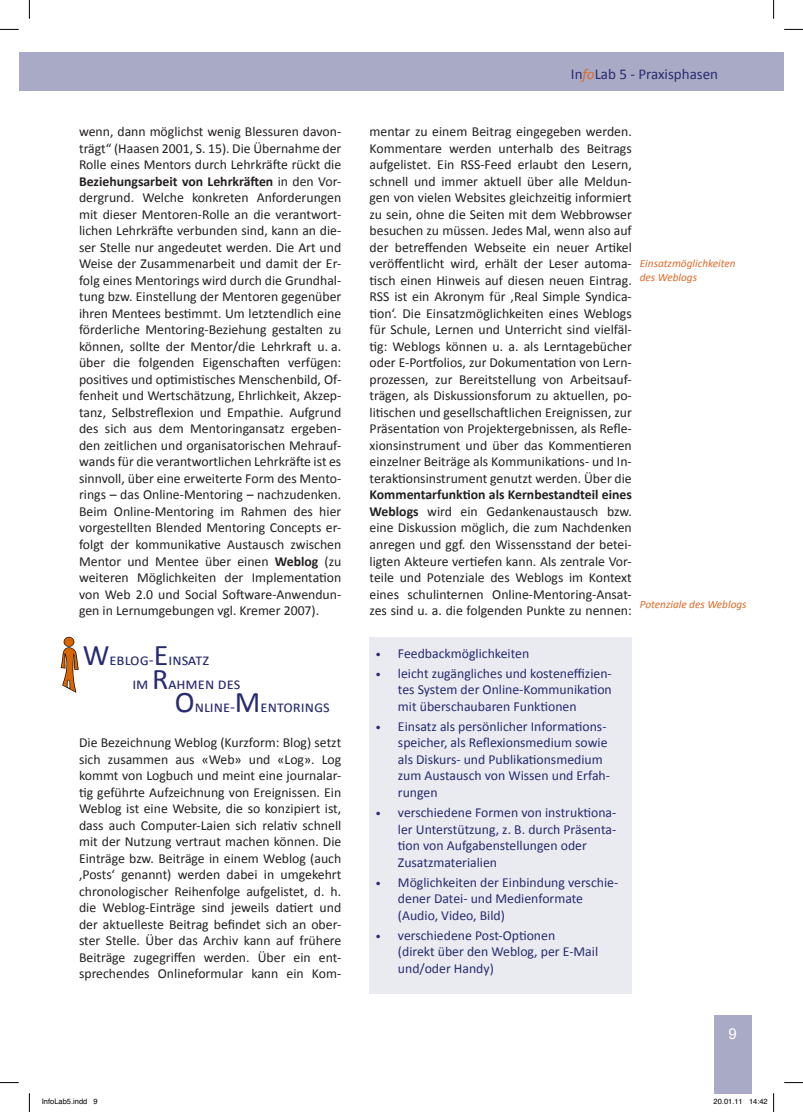
<style>
.page{position:relative;width:803px;height:1112px;background:#fff}
.page>*{position:absolute;margin:0;border:0;box-sizing:border-box;transform-origin:0 0}
.t1{font:16.25px "Calibri";color:#282b6f}
.t2{font:15px "Calibri";color:#282b6f}
.t3{font:15px "Arial";color:#fff}
.t4{font:13.75px/16.5px "Calibri";color:#231f20;text-align:justify}
.t5{font:13.75px/16.5px "Calibri";color:#282b6f}
.t6{font:italic 11.25px/13.5px "Calibri";color:#dc6a26}
.t7{font:7.5px "Helvetica";color:#000}
.s1{font-weight:700}
.s2{font-size:30px}
.s3{font-style:italic;color:#dc6a26}
.s4{font-size:11.25px}
</style>
<div class="page">
<div style="left:19px;top:52px;width:10px;height:39px;background:#a9aac5"></div>
<div style="left:714px;top:1014px;width:37px;height:78px;background:#a9aac5"></div>
<div style="left:29px;top:52px;width:755px;height:39px;background:#a9aac5"></div>
<img style="left:61px;top:636px;width:17px;height:55px">
<div style="left:370px;top:636px;width:262px;height:357px;background:#eaeaf1"></div>
<svg style="left:0;top:29px;width:19px;height:1px"></svg>
<svg style="left:784px;top:29px;width:19px;height:1px"></svg>
<svg style="left:0;top:1082px;width:19px;height:1px"></svg>
<svg style="left:784px;top:1082px;width:19px;height:1px"></svg>
<svg style="left:29px;top:0;width:1px;height:19px"></svg>
<svg style="left:29px;top:1093px;width:1px;height:18px"></svg>
<svg style="left:773px;top:0;width:1px;height:19px"></svg>
<svg style="left:749px;top:1092px;width:25px;height:19px"></svg>
<p class="t4" style="left:79px;top:123px;width:264px">wenn, dann möglichst wenig Blessuren davon&shy;trägt“ (Haasen 2001, S. 15). Die Übernahme der Rolle eines Mentors durch Lehrkräfte rückt die <span class="s1">Beziehungsarbeit von Lehrkräften</span> in den Vor&shy;dergrund. Welche konkreten Anforderungen mit dieser Mentoren-Rolle an die verantwort&shy;lichen Lehrkräfte verbunden sind, kann an die&shy;ser Stelle nur angedeutet werden. Die Art und Weise der Zusammenarbeit und damit der Er&shy;folg eines Mentorings wird durch die Grundhal&shy;tung bzw. Einstellung der Mentoren gegenüber ihren Mentees bestimmt. Um letztendlich eine förderliche Mentoring-Beziehung gestalten zu können, sollte der Mentor/die Lehrkraft u. a. über die folgenden Eigenschaften verfügen: positives und optimistisches Menschenbild, Of&shy;fenheit und Wertschätzung, Ehrlichkeit, Akzep&shy;tanz, Selbstreflexion und Empathie. Aufgrund des sich aus dem Mentoringansatz ergeben&shy;den zeitlichen und organisatorischen Mehrauf&shy;wands für die verantwortlichen Lehrkräfte ist es sinnvoll, über eine erweiterte Form des Mento&shy;rings – das Online-Mentoring – nachzudenken.<br>Beim Online-Mentoring im Rahmen des hier vorgestellten Blended Mentoring Concepts er&shy;folgt der kommunikative Austausch zwischen Mentor und Mentee über einen <span class="s1">Weblog</span> (zu weiteren Möglichkeiten der Implementation von Web 2.0 und Social Software-Anwendun&shy;gen in Lernumgebungen vgl. Kremer 2007).</p>
<p class="t1" style="left:83px;top:649px;width:128px"><span class="s2">W</span>eblog-<span class="s2">E</span>insatz</p>
<p class="t1" style="left:132px;top:673px;width:110px">im <span class="s2">R</span>ahmen des</p>
<p class="t1" style="left:175px;top:696px;width:156px"><span class="s2">O</span>nline-<span class="s2">M</span>entorings</p>
<p class="t4" style="left:79px;top:733px;width:264px">Die Bezeichnung Weblog (Kurzform: Blog) setzt sich zusammen aus «Web» und «Log». Log kommt von Logbuch und meint eine journalar&shy;tig geführte Aufzeichnung von Ereignissen. Ein Weblog ist eine Website, die so konzipiert ist, dass auch Computer-Laien sich relativ schnell mit der Nutzung vertraut machen können. Die Einträge bzw. Beiträge in einem Weblog (auch ‚Posts‘ genannt) werden dabei in umgekehrt chronologischer Reihenfolge aufgelistet, d. h. die Weblog-Einträge sind jeweils datiert und der aktuelleste Beitrag befindet sich an ober&shy;ster Stelle. Über das Archiv kann auf frühere Beiträge zugegriffen werden. Über ein ent&shy;sprechendes Onlineformular kann ein Kom-</p>
<p class="t2" style="left:571px;top:65px;width:149px">In<span class="s3">fo</span>Lab 5 - Praxisphasen</p>
<p class="t4" style="left:370px;top:123px;width:264px">mentar zu einem Beitrag eingegeben werden.<br>Kommentare werden unterhalb des Beitrags aufgelistet. Ein RSS-Feed erlaubt den Lesern, schnell und immer aktuell über alle Meldun&shy;gen von vielen Websites gleichzeitig informiert zu sein, ohne die Seiten mit dem Webbrowser besuchen zu müssen. Jedes Mal, wenn also auf der betreffenden Webseite ein neuer Artikel veröffentlicht wird, erhält der Leser automa&shy;tisch einen Hinweis auf diesen neuen Eintrag.<br>RSS ist ein Akronym für ‚Real Simple Syndica&shy;tion‘. Die Einsatzmöglichkeiten eines Weblogs für Schule, Lernen und Unterricht sind vielfäl&shy;tig: Weblogs können u. a. als Lerntagebücher oder E-Portfolios, zur Dokumentation von Lern&shy;prozessen, zur Bereitstellung von Arbeitsauf&shy;trägen, als Diskussionsforum zu aktuellen, po&shy;litischen und gesellschaftlichen Ereignissen, zur Präsentation von Projektergebnissen, als Refle&shy;xionsinstrument und über das Kommentieren einzelner Beiträge als Kommunikations- und In&shy;teraktionsinstrument genutzt werden. Über die</p>
<p class="t4" style="left:370px;top:486px;width:264px"><span class="s1">Kommentarfunktion als Kernbestandteil eines Weblogs</span> wird ein Gedankenaustausch bzw. eine Diskussion möglich, die zum Nachdenken anregen und ggf. den Wissensstand der betei&shy;ligten Akteure vertiefen kann. Als zentrale Vor&shy;teile und Potenziale des Weblogs im Kontext eines schulinternen Online-Mentoring-Ansat&shy;zes sind u. a. die folgenden Punkte zu nennen:</p>
<p class="t6" style="left:640px;top:256px;width:97px">Einsatzmöglichkeiten des Weblogs</p>
<p class="t6" style="left:640px;top:597px;width:108px">Potenziale des Weblogs</p>
<p class="t5" style="left:375px;top:644px;width:155px"><span class="s4">•</span> Feedbackmöglichkeiten</p>
<p class="t5" style="left:398px;top:664px;width:215px;text-align:justify;text-indent:-22px"><span class="s4">•</span> leicht zugängliches und kosteneffizien&shy;tes System der Online-Kommunikation mit überschaubaren Funktionen</p>
<p class="t5" style="left:398px;top:717px;width:214px;text-indent:-22px"><span class="s4">•</span> Einsatz als persönlicher Informations&shy;speicher, als Reflexionsmedium sowie als Diskurs- und Publikationsmedium zum Austausch von Wissen und Erfah&shy;rungen</p>
<p class="t5" style="left:398px;top:803px;width:220px;text-indent:-22px"><span class="s4">•</span> verschiedene Formen von instruktiona&shy;ler Unterstützung, z. B. durch Präsenta&shy;tion von Aufgabenstellungen oder Zusatzmaterialien</p>
<p class="t5" style="left:398px;top:872px;width:222px;text-indent:-22px"><span class="s4">•</span> Möglichkeiten der Einbindung verschie&shy;dener Datei- und Medienformate (Audio, Video, Bild)</p>
<p class="t5" style="left:398px;top:926px;width:202px;text-indent:-22px"><span class="s4">•</span> verschiedene Post-Optionen<br>(direkt über den Weblog, per E-Mail und/oder Handy)</p>
<p class="t3" style="left:728px;top:1023px;width:10px">9</p>
<p class="t7" style="left:42px;top:1095px;width:57px">InfoLab5.indd 9</p>
<p class="t7" style="left:713px;top:1095px;width:56px">20.01.11 14:42</p>
</div>
